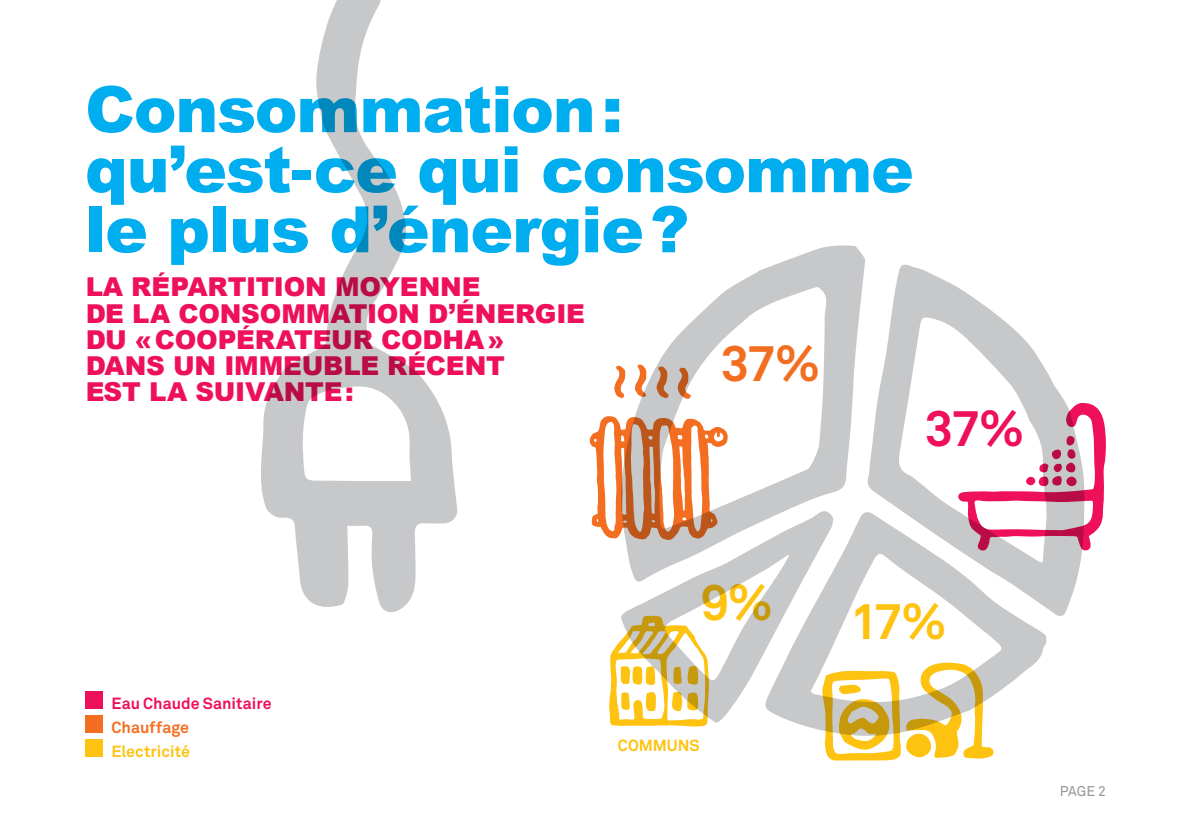
<style>
.page{position:relative;width:1191px;height:840px;background:#fff}
.page>*{position:absolute;margin:0;border:0;box-sizing:border-box;transform-origin:0 0}
.t1{font:900 64px/60px "Arial";letter-spacing:-.015em;color:#00aeef}
.t2{font:700 50px "Akkurat";color:#fec210}
.t3{font:700 50px "Akkurat";color:#ee1059}
.t4{font:700 50px "Akkurat";color:#f36e21}
.t5{font:900 26px/26px "Arial";letter-spacing:-.005em;color:#ee1059}
.t6{font:700 16px "Akkurat";letter-spacing:.005em;color:#ee1059}
.TITRES{font:700 16px "Akkurat";color:#fec210}
.t7{font:700 16px "Akkurat";letter-spacing:.005em;color:#f36e21}
.TITRES-2{font:14px "Akkurat";color:#939598}
</style>
<div class="page">
<svg style="left:261px;top:0;width:197px;height:613px"></svg>
<svg style="left:622px;top:582px;width:141px;height:141px"></svg>
<svg style="left:625px;top:245px;width:240px;height:337px"></svg>
<svg style="left:1085px;top:403px;width:21px;height:147px"></svg>
<div style="left:85px;top:691px;width:17px;height:17px;background:#ee1059"></div>
<div style="left:85px;top:715px;width:17px;height:17px;background:#f36e21"></div>
<div style="left:85px;top:739px;width:17px;height:17px;background:#fec210"></div>
<svg style="left:867px;top:264px;width:218px;height:352px"></svg>
<svg style="left:763px;top:510px;width:283px;height:221px"></svg>
<svg style="left:822px;top:662px;width:172px;height:98px"></svg>
<svg style="left:609px;top:615px;width:100px;height:111px"></svg>
<svg style="left:656px;top:366px;width:13px;height:32px"></svg>
<svg style="left:678px;top:367px;width:13px;height:32px"></svg>
<svg style="left:635px;top:364px;width:11px;height:33px"></svg>
<svg style="left:614px;top:365px;width:11px;height:33px"></svg>
<svg style="left:590px;top:416px;width:139px;height:124px"></svg>
<h1 class="t1" style="left:85px;top:77px;width:830px">Consommation: qu’est-ce qui consomme le plus d’énergie?</h1>
<p class="t5" style="left:85px;top:273px;width:501px">LA RÉPARTITION MOYENNE<br>DE LA CONSOMMATION D’ÉNERGIE<br>DU «COOPÉRATEUR CODHA»<br>DANS UN IMMEUBLE RÉCENT<br>EST LA SUIVANTE:</p>
<h2 class="t4" style="left:720px;top:332px;width:101px">37%</h2>
<h2 class="t3" style="left:924px;top:396px;width:101px">37%</h2>
<h2 class="t2" style="left:700px;top:571px;width:74px">9%</h2>
<p class="t6" style="left:111px;top:692px;width:162px">Eau Chaude Sanitaire</p>
<p class="t7" style="left:111px;top:716px;width:79px">Chauffage</p>
<p class="TITRES" style="left:111px;top:740px;width:80px">Electricité</p>
<p class="TITRES" style="left:618px;top:734px;width:83px">COMMUNS</p>
<h2 class="t2" style="left:849px;top:589px;width:99px">17%</h2>
<p class="TITRES-2" style="left:1059px;top:781px;width:48px">PAGE 2</p>
</div>
